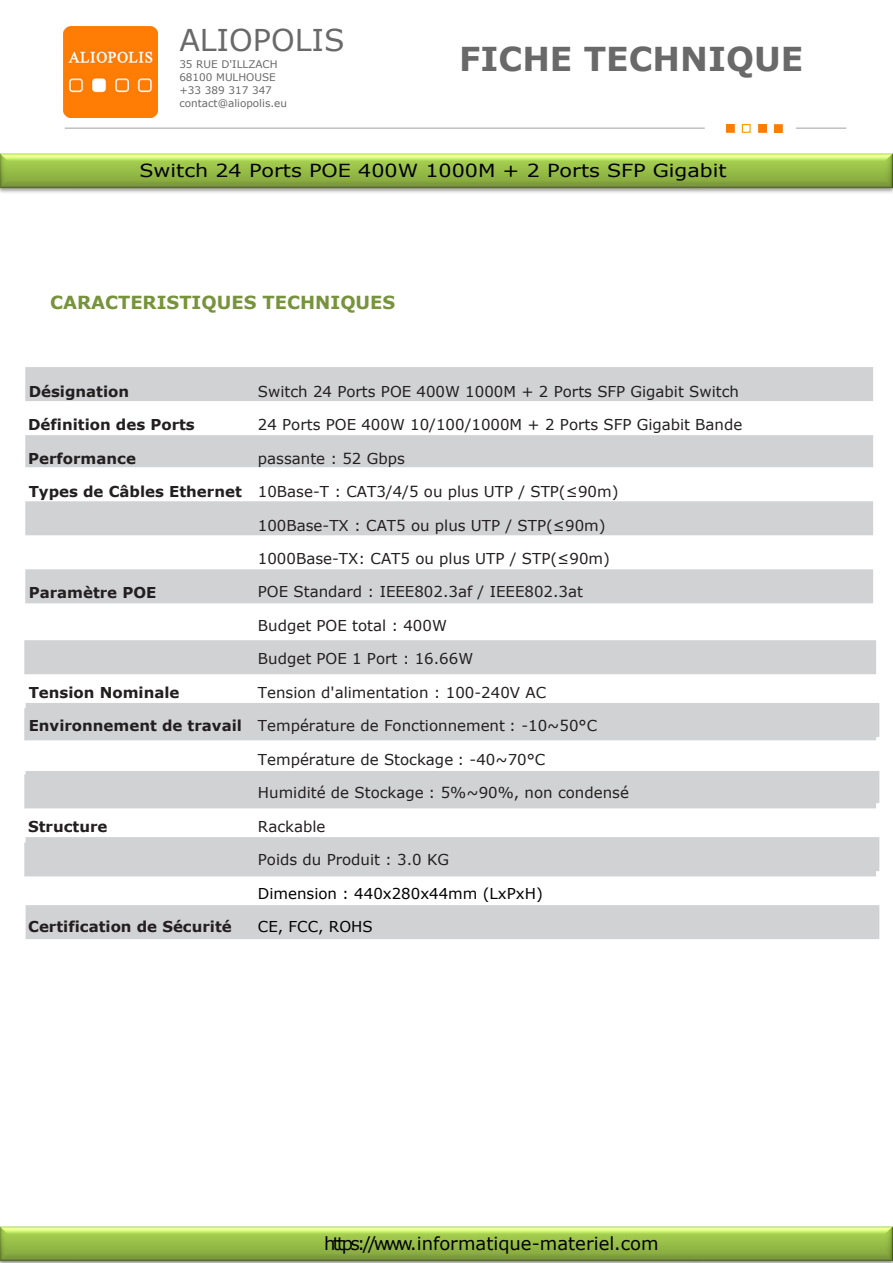
<style>
.page{position:relative;width:893px;height:1263px;background:#fff}
.page>*{position:absolute;margin:0;border:0;box-sizing:border-box;transform-origin:0 0}
.t1{font:700 33px "Verdana";color:#696969}
.t2{font:30px "Verdana";color:#696969}
.t3{font:18px "Verdana";color:#000;scale:1.15 1}
.t4{font:18px "Verdana";color:#000}
.t5{font:700 18px "Verdana";color:#77933c}
.t6{font:15px "Verdana";color:#231f20}
.t7{font:700 15px "Verdana";color:#231f20}
.t8{font:15px "Verdana";color:#000}
.t9{font:10.5px/12.8px "Verdana";color:#696969}
</style>
<div class="page">
<svg style="left:26px;top:703px;width:853px;height:236px;fill:#d1d2d4"></svg>
<svg style="left:24px;top:640px;width:852px;height:236px;fill:#d1d2d4"></svg>
<svg style="left:25px;top:367px;width:848px;height:236px;fill:#d1d2d4"></svg>
<div style="left:759px;top:125px;width:7px;height:7px;background:#ff7d05"></div>
<div style="left:758px;top:124px;width:9px;height:9px;border:1px solid #ff7d05"></div>
<div style="left:775px;top:125px;width:7px;height:7px;background:#ff7d05"></div>
<div style="left:774px;top:124px;width:9px;height:9px;border:1px solid #ff7d05"></div>
<div style="left:727px;top:125px;width:7px;height:7px;background:#ff7d05"></div>
<div style="left:726px;top:124px;width:9px;height:9px;border:1px solid #ff7d05"></div>
<div style="left:742px;top:124px;width:9px;height:9px;border:1px solid #f90"></div>
<hr style="left:65px;top:127px;width:640px;height:2px;background:#c0c0c0">
<hr style="left:796px;top:127px;width:50px;height:2px;background:#c0c0c0">
<img style="left:63px;top:27px;width:95px;height:91px">
<img style="left:0;top:153px;width:892px;height:40px">
<img style="left:0;top:1226px;width:893px;height:37px">
<h2 class="t2" style="left:179px;top:20px;width:167px">ALIOPOLIS</h2>
<p class="t9" style="left:179px;top:58px;width:109px">35 RUE D'ILLZACH<br>68100 MULHOUSE +33 389 317 347 contact@aliopolis.eu</p>
<h1 class="t1" style="left:459px;top:36px;width:346px">FICHE TECHNIQUE</h1>
<p class="t3" style="left:139px;top:158px;width:512px">Switch 24 Ports POE 400W 1000M + 2 Ports SFP Gigabit</p>
<p class="t5" style="left:50px;top:289px;width:347px">CARACTERISTIQUES TECHNIQUES</p>
<p class="t7" style="left:29px;top:381px;width:102px">Désignation</p>
<p class="t7" style="left:28px;top:414px;width:168px">Définition des Ports</p>
<p class="t7" style="left:28px;top:448px;width:109px">Performance</p>
<p class="t7" style="left:29px;top:481px;width:215px">Types de Câbles Ethernet</p>
<p class="t7" style="left:29px;top:581px;width:129px">Paramètre POE</p>
<p class="t7" style="left:29px;top:682px;width:152px">Tension Nominale</p>
<p class="t7" style="left:29px;top:715px;width:215px">Environnement de travail</p>
<p class="t7" style="left:28px;top:816px;width:81px">Structure</p>
<p class="t7" style="left:28px;top:916px;width:205px">Certification de Sécurité</p>
<p class="t6" style="left:258px;top:381px;width:483px">Switch 24 Ports POE 400W 1000M + 2 Ports SFP Gigabit Switch</p>
<p class="t6" style="left:258px;top:414px;width:486px">24 Ports POE 400W 10/100/1000M + 2 Ports SFP Gigabit Bande</p>
<p class="t6" style="left:258px;top:448px;width:148px">passante : 52 Gbps</p>
<p class="t6" style="left:258px;top:481px;width:362px">10Base-T : CAT3/4/5 ou plus UTP / STP(≤90m)</p>
<p class="t6" style="left:258px;top:515px;width:349px">100Base-TX : CAT5 ou plus UTP / STP(≤90m)</p>
<p class="t6" style="left:258px;top:548px;width:354px">1000Base-TX: CAT5 ou plus UTP / STP(≤90m)</p>
<p class="t6" style="left:258px;top:582px;width:327px">POE Standard : IEEE802.3af / IEEE802.3at</p>
<p class="t6" style="left:258px;top:615px;width:190px">Budget POE total : 400W</p>
<p class="t6" style="left:258px;top:649px;width:217px">Budget POE 1 Port : 16.66W</p>
<p class="t6" style="left:258px;top:682px;width:290px">Tension d'alimentation : 100-240V AC</p>
<p class="t6" style="left:258px;top:715px;width:341px">Température de Fonctionnement : -10~50°C</p>
<p class="t6" style="left:258px;top:749px;width:289px">Température de Stockage : -40~70°C</p>
<p class="t6" style="left:258px;top:782px;width:373px">Humidité de Stockage : 5%~90%, non condensé</p>
<p class="t6" style="left:258px;top:816px;width:69px">Rackable</p>
<p class="t6" style="left:258px;top:849px;width:193px">Poids du Produit : 3.0 KG</p>
<p class="t8" style="left:258px;top:883px;width:286px">Dimension : 440x280x44mm (LxPxH)</p>
<p class="t8" style="left:258px;top:916px;width:116px">CE, FCC, ROHS</p>
<p class="t4" style="left:324px;top:1230px;width:336px">https://www.informatique-materiel.com</p>
</div>
